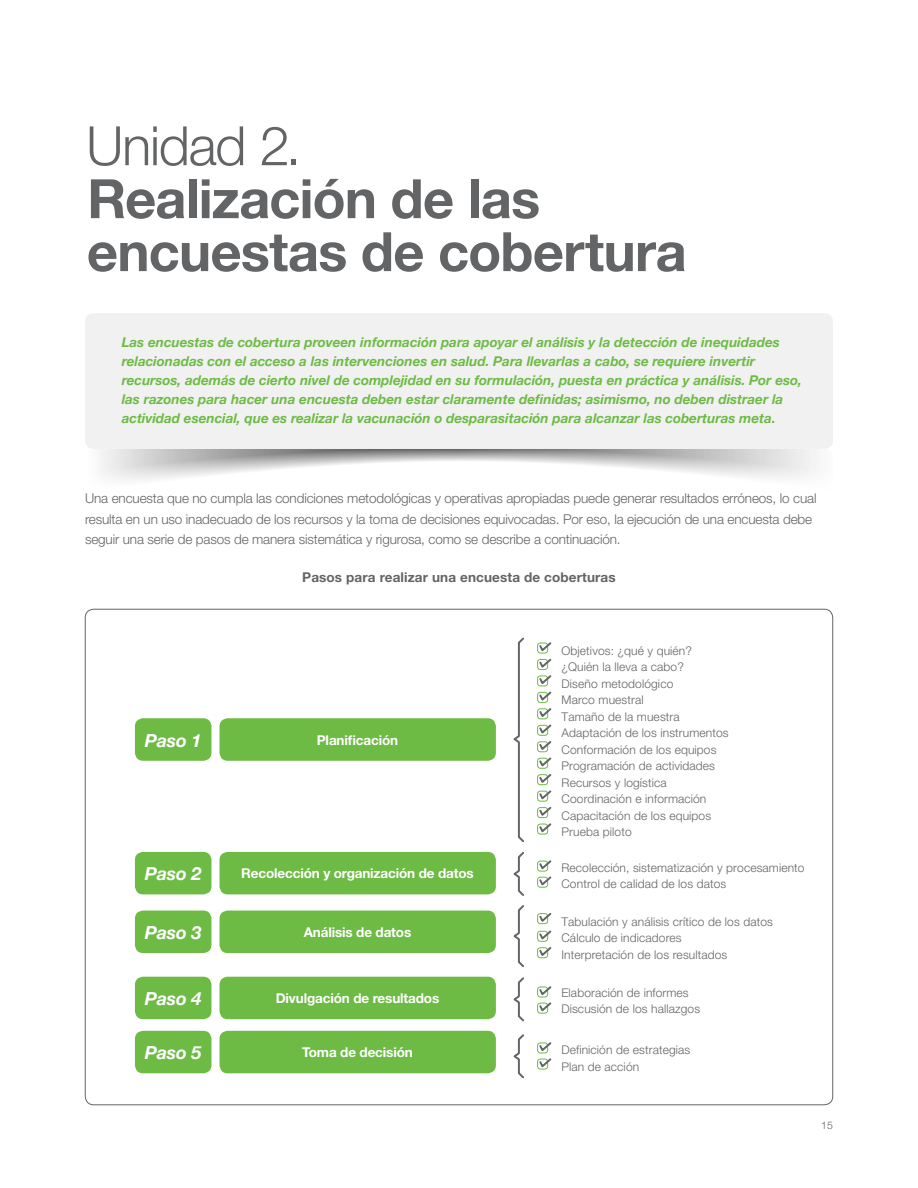
<style>
.page{position:relative;width:918px;height:1188px;background:#fff}
.page>*{position:absolute;margin:0;border:0;box-sizing:border-box;transform-origin:0 0}
.t1{font:700 54.3px/52.9px "Helvetica Neue";letter-spacing:-.015em;color:#636466}
.t2{font:300 54.3px "Helvetica Neue";letter-spacing:-.025em;color:#636466}
.t3{font:italic 700 18px "Helvetica Neue";letter-spacing:-.01em;color:#fff}
.t4{font:italic 700 13.5px/19.2px "Helvetica Neue";color:#6dbb44}
.t5{font:300 13.5px/20.2px "Helvetica Neue";letter-spacing:-.01em;color:#636466}
.t6{font:700 13.5px "Helvetica Neue";letter-spacing:-.01em;color:#fff}
.t7{font:700 13.5px "Helvetica Neue";letter-spacing:.01em;color:#636466}
.t8{font:300 12px/16.5px "Helvetica Neue";letter-spacing:.01em;color:#636466}
.t9{font:300 10.5px "Helvetica Neue";color:#636466}
</style>
<div class="page">
<svg style="left:100px;top:449px;width:716px;height:31px"></svg>
<div style="left:85px;top:313px;width:748px;height:136px;background:#f1f1f2;border-radius:9px"></div>
<div style="left:220px;top:718px;width:276px;height:43px;background:#6dbb44;border-radius:8px"></div>
<div style="left:135px;top:718px;width:76px;height:43px;background:#6dbb44;border-radius:8px"></div>
<div style="left:220px;top:852px;width:276px;height:42px;background:#6dbb44;border-radius:8px"></div>
<div style="left:135px;top:852px;width:76px;height:42px;background:#6dbb44;border-radius:8px"></div>
<div style="left:220px;top:911px;width:276px;height:42px;background:#6dbb44;border-radius:8px"></div>
<div style="left:135px;top:911px;width:76px;height:42px;background:#6dbb44;border-radius:8px"></div>
<div style="left:220px;top:977px;width:276px;height:42px;background:#6dbb44;border-radius:8px"></div>
<div style="left:135px;top:977px;width:76px;height:42px;background:#6dbb44;border-radius:8px"></div>
<div style="left:220px;top:1031px;width:276px;height:42px;background:#6dbb44;border-radius:8px"></div>
<div style="left:135px;top:1031px;width:76px;height:42px;background:#6dbb44;border-radius:8px"></div>
<div style="left:537px;top:643px;width:11px;height:10px;border:1px solid #6dbb44;border-radius:3px"></div>
<div style="left:537px;top:708px;width:11px;height:11px;border:1px solid #6dbb44;border-radius:3px"></div>
<div style="left:537px;top:675px;width:11px;height:11px;border:1px solid #6dbb44;border-radius:3px"></div>
<div style="left:537px;top:741px;width:11px;height:11px;border:1px solid #6dbb44;border-radius:3px"></div>
<div style="left:537px;top:791px;width:11px;height:11px;border:1px solid #6dbb44;border-radius:3px"></div>
<div style="left:537px;top:659px;width:11px;height:11px;border:1px solid #6dbb44;border-radius:3px"></div>
<div style="left:537px;top:725px;width:11px;height:11px;border:1px solid #6dbb44;border-radius:3px"></div>
<div style="left:537px;top:692px;width:11px;height:11px;border:1px solid #6dbb44;border-radius:3px"></div>
<div style="left:537px;top:758px;width:11px;height:11px;border:1px solid #6dbb44;border-radius:3px"></div>
<div style="left:537px;top:807px;width:11px;height:11px;border:1px solid #6dbb44;border-radius:3px"></div>
<div style="left:537px;top:774px;width:11px;height:11px;border:1px solid #6dbb44;border-radius:3px"></div>
<div style="left:537px;top:824px;width:11px;height:11px;border:1px solid #6dbb44;border-radius:3px"></div>
<svg style="left:538px;top:642px;width:14px;height:192px"></svg>
<svg style="left:513px;top:637px;width:11px;height:205px"></svg>
<div style="left:537px;top:861px;width:11px;height:11px;border:1px solid #6dbb44;border-radius:3px"></div>
<div style="left:537px;top:877px;width:11px;height:11px;border:1px solid #6dbb44;border-radius:3px"></div>
<svg style="left:538px;top:860px;width:14px;height:28px"></svg>
<svg style="left:513px;top:852px;width:11px;height:115px"></svg>
<div style="left:537px;top:913px;width:11px;height:11px;border:1px solid #6dbb44;border-radius:3px"></div>
<div style="left:537px;top:947px;width:11px;height:11px;border:1px solid #6dbb44;border-radius:3px"></div>
<div style="left:537px;top:931px;width:11px;height:11px;border:1px solid #6dbb44;border-radius:3px"></div>
<svg style="left:538px;top:913px;width:14px;height:45px"></svg>
<svg style="left:513px;top:977px;width:11px;height:45px"></svg>
<div style="left:537px;top:986px;width:11px;height:11px;border:1px solid #6dbb44;border-radius:3px"></div>
<div style="left:537px;top:1003px;width:11px;height:11px;border:1px solid #6dbb44;border-radius:3px"></div>
<svg style="left:538px;top:986px;width:14px;height:27px"></svg>
<svg style="left:513px;top:1034px;width:11px;height:45px"></svg>
<div style="left:537px;top:1042px;width:11px;height:11px;border:1px solid #6dbb44;border-radius:3px"></div>
<div style="left:537px;top:1059px;width:11px;height:11px;border:1px solid #6dbb44;border-radius:3px"></div>
<svg style="left:538px;top:1042px;width:14px;height:27px"></svg>
<h1 class="t2" style="left:86px;top:102px;width:217px">Unidad 2.</h1>
<h1 class="t1" style="left:87px;top:174px;width:601px">Realización de las encuestas de cobertura</h1>
<p class="t4" style="left:122px;top:332px;width:682px">Las encuestas de cobertura proveen información para apoyar el análisis y la detección de inequidades relacionadas con el acceso a las intervenciones en salud. Para llevarlas a cabo, se requiere invertir recursos, además de cierto nivel de complejidad en su formulación, puesta en práctica y análisis. Por eso, las razones para hacer una encuesta deben estar claramente definidas; asimismo, no deben distraer la actividad esencial, que es realizar la vacunación o desparasitación para alcanzar las coberturas meta.</p>
<p class="t5" style="left:85px;top:488px;width:733px">Una encuesta que no cumpla las condiciones metodológicas y operativas apropiadas puede generar resultados erróneos, lo cual resulta en un uso inadecuado de los recursos y la toma de decisiones equivocadas. Por eso, la ejecución de una encuesta debe seguir una serie de pasos de manera sistemática y rigurosa, como se describe a continuación.</p>
<p class="t7" style="left:302px;top:566px;width:315px">Pasos para realizar una encuesta de coberturas</p>
<h2 class="t3" style="left:145px;top:729px;width:58px">Paso 1</h2>
<p class="t6" style="left:317px;top:729px;width:83px">Planificación</p>
<h2 class="t3" style="left:145px;top:863px;width:58px">Paso 2</h2>
<p class="t6" style="left:241px;top:863px;width:234px">Recolección y organización de datos</p>
<h2 class="t3" style="left:145px;top:922px;width:58px">Paso 3</h2>
<p class="t6" style="left:304px;top:921px;width:109px">Análisis de datos</p>
<h2 class="t3" style="left:145px;top:988px;width:58px">Paso 4</h2>
<p class="t6" style="left:276px;top:988px;width:165px">Divulgación de resultados</p>
<h2 class="t3" style="left:145px;top:1042px;width:58px">Paso 5</h2>
<p class="t6" style="left:302px;top:1042px;width:112px">Toma de decisión</p>
<p class="t8" style="left:562px;top:641px;width:169px">Objetivos: ¿qué y quién? ¿Quién la lleva a cabo?<br>Diseño metodológico<br>Marco muestral<br>Tamaño de la muestra<br>Adaptación de los instrumentos<br>Conformación de los equipos<br>Programación de actividades<br>Recursos y logística<br>Coordinación e información<br>Capacitación de los equipos<br>Prueba piloto</p>
<p class="t8" style="left:561px;top:859px;width:245px">Recolección, sistematización y procesamiento<br>Control de calidad de los datos</p>
<p class="t8" style="left:561px;top:913px;width:213px">Tabulación y análisis crítico de los datos<br>Cálculo de indicadores<br>Interpretación de los resultados</p>
<p class="t8" style="left:561px;top:984px;width:140px">Elaboración de informes<br>Discusión de los hallazgos</p>
<p class="t8" style="left:561px;top:1041px;width:130px">Definición de estrategias<br>Plan de acción</p>
<p class="t9" style="left:821px;top:1117px;width:13px">15</p>
</div>
